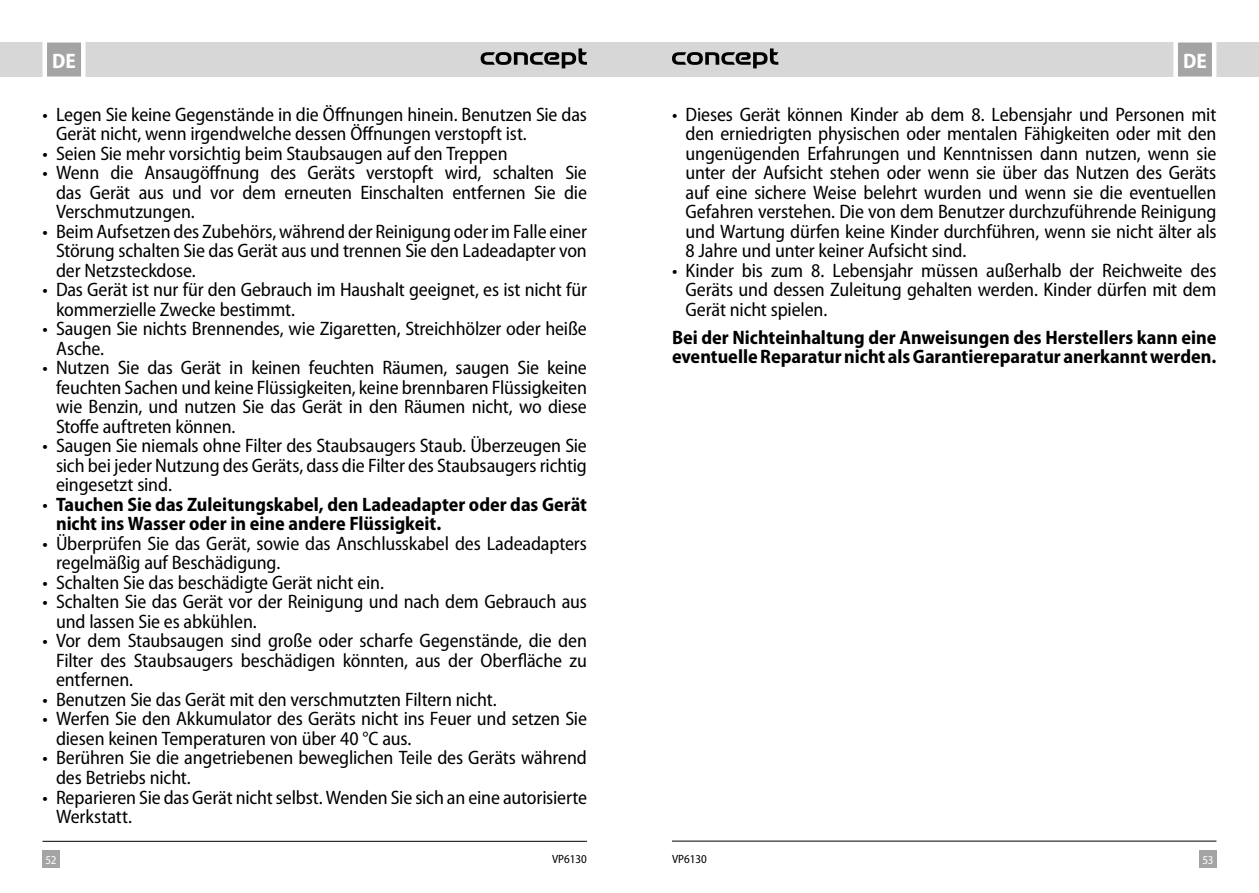
<style>
.page{position:relative;width:1259px;height:893px;background:#fff}
.page>*{position:absolute;margin:0;border:0;box-sizing:border-box;transform-origin:0 0}
.t1{font:700 semi-condensed 21px "Myriad Pro";color:#fff}
.t2{font:semi-condensed 19.5px/19.5px "Myriad Pro";letter-spacing:-.01em;color:#000}
.t3{font:700 semi-condensed 19.5px/19.5px "Myriad Pro";color:#000}
.t4{font:semi-condensed 12px "Myriad Pro";color:#000}
.t5{font:semi-condensed 12px "Myriad Pro";color:#fff}
.s1{font-weight:400}
</style>
<div class="page">
<div style="left:629px;top:43px;width:630px;height:34px;background:#d7d7d7"></div>
<div style="left:0;top:43px;width:629px;height:34px;background:#d7d7d7"></div>
<div style="left:43px;top:850px;width:17px;height:17px;background:#a4a4a4"></div>
<div style="left:1199px;top:850px;width:17px;height:17px;background:#a4a4a4"></div>
<svg style="left:1171px;top:42px;width:47px;height:35px;background:#bbb"></svg>
<svg style="left:40px;top:42px;width:48px;height:35px;background:#bcbcbc"></svg>
<hr style="left:672px;top:841px;width:544px;height:1px;background:#000">
<hr style="left:43px;top:841px;width:544px;height:1px;background:#000">
<svg style="left:480px;top:48px;width:107px;height:20px"></svg>
<svg style="left:672px;top:48px;width:106px;height:20px"></svg>
<p class="t1" style="left:52px;top:50px;width:25px">DE</p>
<p class="t1" style="left:1183px;top:50px;width:25px">DE</p>
<p class="t2" style="left:56px;top:105px;width:532px;text-indent:-13px">• Legen Sie keine Gegenstände in die Öffnungen hinein. Benutzen Sie das<br>Gerät nicht, wenn irgendwelche dessen Öffnungen verstopft ist.</p>
<p class="t2" style="left:43px;top:144px;width:466px">• Seien Sie mehr vorsichtig beim Staubsaugen auf den Treppen</p>
<p class="t2" style="left:56px;top:164px;width:532px;text-align:justify;text-indent:-13px">• Wenn die Ansaugöffnung des Geräts verstopft wird, schalten Sie das Gerät aus und vor dem erneuten Einschalten entfernen Sie die Verschmutzungen.</p>
<p class="t2" style="left:56px;top:222px;width:532px;text-align:justify;text-indent:-13px">• Beim Aufsetzen des Zubehörs, während der Reinigung oder im Falle einer Störung schalten Sie das Gerät aus und trennen Sie den Ladeadapter von der Netzsteckdose.</p>
<p class="t2" style="left:56px;top:281px;width:532px;text-indent:-13px">• Das Gerät ist nur für den Gebrauch im Haushalt geeignet, es ist nicht für kommerzielle Zwecke bestimmt.</p>
<p class="t2" style="left:56px;top:320px;width:532px;text-indent:-13px">• Saugen Sie nichts Brennendes, wie Zigaretten, Streichhölzer oder heiße<br>Asche.</p>
<p class="t2" style="left:56px;top:359px;width:532px;text-align:justify;text-indent:-13px">• Nutzen Sie das Gerät in keinen feuchten Räumen, saugen Sie keine feuchten Sachen und keine Flüssigkeiten, keine brennbaren Flüssigkeiten wie Benzin, und nutzen Sie das Gerät in den Räumen nicht, wo diese Stoffe auftreten können.</p>
<p class="t2" style="left:56px;top:437px;width:532px;text-align:justify;text-indent:-13px">• Saugen Sie niemals ohne Filter des Staubsaugers Staub. Überzeugen Sie sich bei jeder Nutzung des Geräts, dass die Filter des Staubsaugers richtig eingesetzt sind.</p>
<p class="t3" style="left:56px;top:495px;width:532px;text-indent:-13px"><span class="s1">•</span> Tauchen Sie das Zuleitungskabel, den Ladeadapter oder das Gerät nicht ins Wasser oder in eine andere Flüssigkeit.</p>
<p class="t2" style="left:56px;top:534px;width:532px;text-indent:-13px">• Überprüfen Sie das Gerät, sowie das Anschlusskabel des Ladeadapters regelmäßig auf Beschädigung.</p>
<p class="t2" style="left:43px;top:573px;width:343px">• Schalten Sie das beschädigte Gerät nicht ein.</p>
<p class="t2" style="left:56px;top:593px;width:532px;text-indent:-13px">• Schalten Sie das Gerät vor der Reinigung und nach dem Gebrauch aus und lassen Sie es abkühlen.</p>
<p class="t2" style="left:56px;top:632px;width:532px;text-align:justify;text-indent:-13px">• Vor dem Staubsaugen sind große oder scharfe Gegenstände, die den Filter des Staubsaugers beschädigen könnten, aus der Oberfläche zu entfernen.</p>
<p class="t2" style="left:43px;top:690px;width:456px">• Benutzen Sie das Gerät mit den verschmutzten Filtern nicht.</p>
<p class="t2" style="left:56px;top:710px;width:532px;text-indent:-13px">• Werfen Sie den Akkumulator des Geräts nicht ins Feuer und setzen Sie diesen keinen Temperaturen von über 40 °C aus.</p>
<p class="t2" style="left:56px;top:749px;width:532px;text-indent:-13px">• Berühren Sie die angetriebenen beweglichen Teile des Geräts während des Betriebs nicht.</p>
<p class="t2" style="left:56px;top:788px;width:532px;text-indent:-13px">• Reparieren Sie das Gerät nicht selbst. Wenden Sie sich an eine autorisierte<br>Werkstatt.</p>
<p class="t2" style="left:685px;top:105px;width:532px;text-align:justify;text-indent:-13px">• Dieses Gerät können Kinder ab dem 8. Lebensjahr und Personen mit den erniedrigten physischen oder mentalen Fähigkeiten oder mit den ungenügenden Erfahrungen und Kenntnissen dann nutzen, wenn sie unter der Aufsicht stehen oder wenn sie über das Nutzen des Geräts auf eine sichere Weise belehrt wurden und wenn sie die eventuellen Gefahren verstehen. Die von dem Benutzer durchzuführende Reinigung und Wartung dürfen keine Kinder durchführen, wenn sie nicht älter als 8 Jahre und unter keiner Aufsicht sind.</p>
<p class="t2" style="left:685px;top:261px;width:532px;text-align:justify;text-indent:-13px">• Kinder bis zum 8. Lebensjahr müssen außerhalb der Reichweite des Geräts und dessen Zuleitung gehalten werden. Kinder dürfen mit dem Gerät nicht spielen.</p>
<p class="t3" style="left:672px;top:328px;width:546px">Bei der Nichteinhaltung der Anweisungen des Herstellers kann eine eventuelle Reparatur nicht als Garantiereparatur anerkannt werden.</p>
<p class="t4" style="left:552px;top:852px;width:36px">VP6130</p>
<p class="t4" style="left:672px;top:852px;width:36px">VP6130</p>
<p class="t5" style="left:45px;top:853px;width:13px">52</p>
<p class="t5" style="left:1202px;top:853px;width:13px">53</p>
</div>
